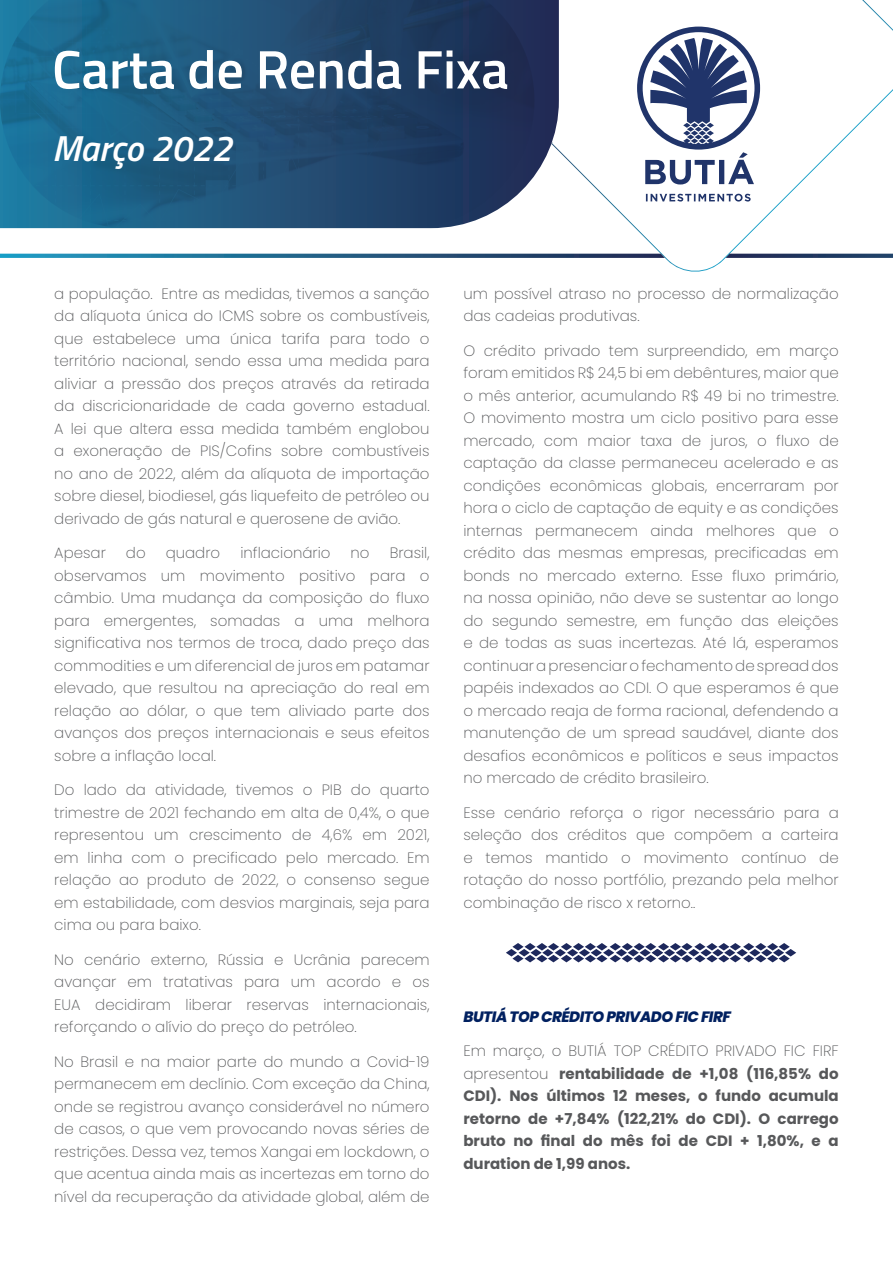
<style>
.page{position:relative;width:893px;height:1263px;background:#fff}
.page>*{position:absolute;margin:0;border:0;box-sizing:border-box;transform-origin:0 0}
.t1{font:600 54.3px "Titillium Web";color:#fff}
.t2{font:italic 600 36.15px "Titillium Web";color:#fff}
.t3{font:200 15px/22.5px "Poppins";color:#57585a;text-align:justify}
.t4{font:700 15px/22.5px "Poppins";color:#57585a;text-align:justify}
.Título{font:italic 800 15px "Poppins";letter-spacing:-.03em;color:#002060}
.s1{font-weight:200}
</style>
<div class="page">
<svg style="left:506px;top:943px;width:290px;height:19px"></svg>
<svg style="left:549px;top:0;width:344px;height:272px"></svg>
<svg style="left:0;top:0;width:559px;height:228px;background:#265479"></svg>
<svg style="left:637px;top:27px;width:123px;height:175px"></svg>
<svg style="left:0;top:254px;width:665px;height:4px;background:#256389"></svg>
<svg style="left:726px;top:254px;width:167px;height:4px"></svg>
<p class="t1" style="left:52px;top:29px;width:458px">Carta de Renda Fixa</p>
<p class="t2" style="left:52px;top:121px;width:181px">Março 2022</p>
<p class="t3" style="left:54px;top:282px;width:377px">a população. Entre as medidas, tivemos a sanção da alíquota única do ICMS sobre os combustíveis, que estabelece uma única tarifa para todo o território nacional, sendo essa uma medida para aliviar a pressão dos preços através da retirada da discricionaridade de cada governo estadual.<br>A lei que altera essa medida também englobou a exoneração de PIS/Cofins sobre combustíveis no ano de 2022, além da alíquota de importação sobre diesel, biodiesel, gás liquefeito de petróleo ou derivado de gás natural e querosene de avião.</p>
<p class="t3" style="left:54px;top:542px;width:53px">Apesar</p>
<p class="t3" style="left:126px;top:542px;width:21px">do</p>
<p class="t3" style="left:166px;top:542px;width:56px">quadro</p>
<p class="t3" style="left:240px;top:542px;width:92px">inflacionário</p>
<p class="t3" style="left:351px;top:542px;width:21px">no</p>
<p class="t3" style="left:54px;top:542px;width:377px;text-indent:335px">Brasil, observamos um movimento positivo para o câmbio. Uma mudança da composição do fluxo para emergentes, somadas a uma melhora significativa nos termos de troca, dado preço das commodities e um diferencial de juros em patamar elevado, que resultou na apreciação do real em relação ao dólar, o que tem aliviado parte dos avanços dos preços internacionais e seus efeitos sobre a inflação local.</p>
<p class="t3" style="left:54px;top:779px;width:377px">Do lado da atividade, tivemos o PIB do quarto trimestre de 2021 fechando em alta de 0,4%, o que representou um crescimento de 4,6% em 2021, em linha com o precificado pelo mercado. Em relação ao produto de 2022, o consenso segue em estabilidade, com desvios marginais, seja para cima ou para baixo.</p>
<p class="t3" style="left:54px;top:948px;width:377px">No cenário externo, Rússia e Ucrânia parecem avançar em tratativas para um acordo e os EUA decidiram liberar reservas internacionais, reforçando o alívio do preço do petróleo.</p>
<p class="t3" style="left:54px;top:1050px;width:377px">No Brasil e na maior parte do mundo a Covid-19 permanecem em declínio. Com exceção da China, onde se registrou avanço considerável no número de casos, o que vem provocando novas séries de restrições. Dessa vez, temos Xangai em lockdown, o que acentua ainda mais as incertezas em torno do nível da recuperação da atividade global, além de</p>
<p class="t3" style="left:463px;top:282px;width:377px">um possível atraso no processo de normalização das cadeias produtivas.</p>
<p class="t3" style="left:463px;top:339px;width:377px">O crédito privado tem surpreendido, em março foram emitidos R$ 24,5 bi em debêntures, maior que o mês anterior, acumulando R$ 49 bi no trimestre.<br>O movimento mostra um ciclo positivo para esse mercado, com maior taxa de juros, o fluxo de captação da classe permaneceu acelerado e as condições econômicas globais, encerraram por hora o ciclo de captação de equity e as condições internas permanecem ainda melhores que o crédito das mesmas empresas, precificadas em bonds no mercado externo. Esse fluxo primário, na nossa opinião, não deve se sustentar ao longo do segundo semestre, em função das eleições e de todas as suas incertezas. Até lá, esperamos continuar a presenciar o fechamento de spread dos papéis indexados ao CDI. O que esperamos é que o mercado reaja de forma racional, defendendo a manutenção de um spread saudável, diante dos desafios econômicos e políticos e seus impactos no mercado de crédito brasileiro.</p>
<p class="t3" style="left:463px;top:801px;width:377px">Esse cenário reforça o rigor necessário para a seleção dos créditos que compõem a carteira e temos mantido o movimento contínuo de rotação do nosso portfólio, prezando pela melhor combinação de risco x retorno..</p>
<p class="Título" style="left:463px;top:1008px;width:269px">BUTIÁ TOP CRÉDITO PRIVADO FIC FIRF</p>
<p class="t4" style="left:463px;top:1040px;width:377px"><span class="s1">Em março, o BUTIÁ TOP CRÉDITO PRIVADO FIC FIRF apresentou</span> rentabilidade de +1,08 (116,85% do CDI). Nos últimos 12 meses, o fundo acumula retorno de +7,84% (122,21% do CDI). O carrego bruto no final do mês foi de CDI + 1,80%, e a duration de 1,99 anos.</p>
</div>
